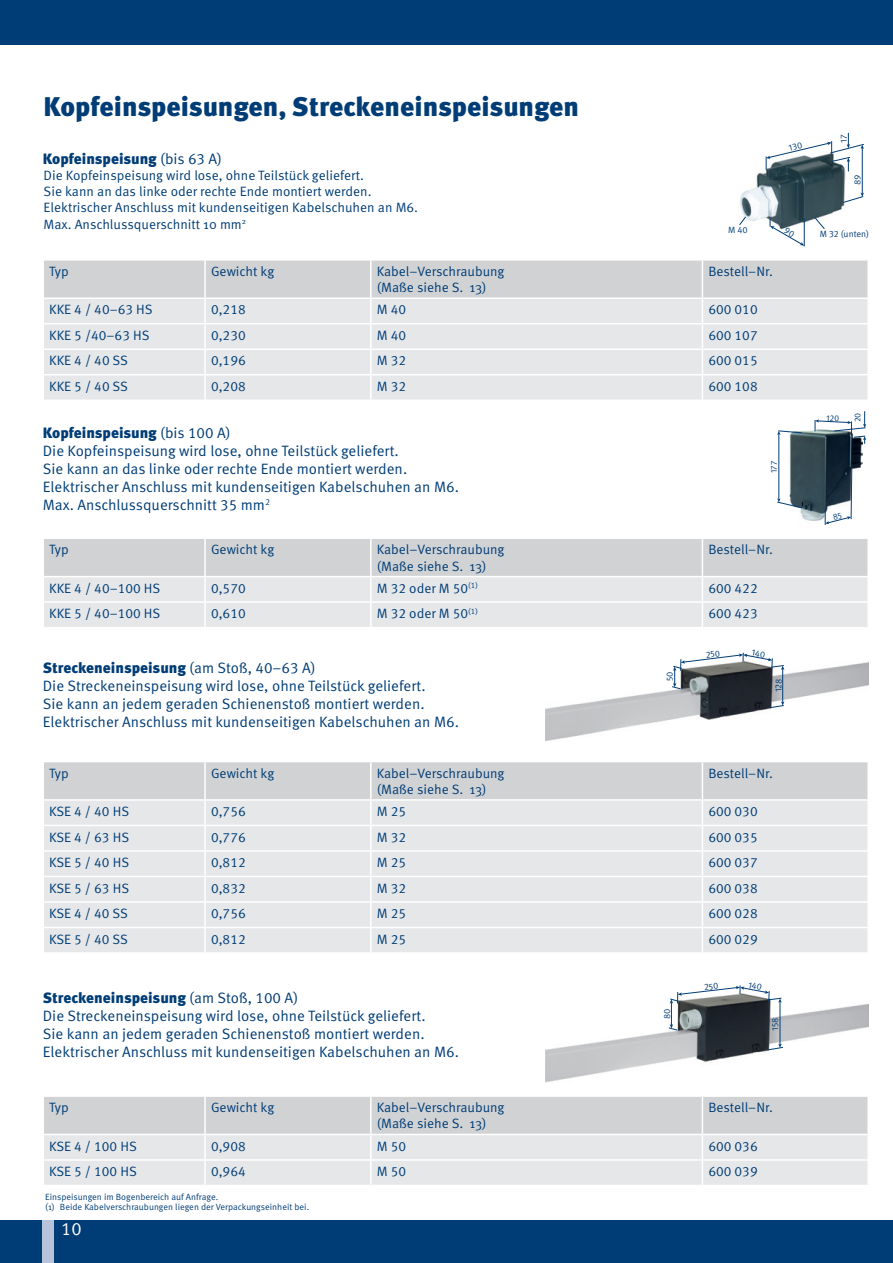
<style>
.page{position:relative;width:893px;height:1263px;background:#fff}
.page>*{position:absolute;margin:0;border:0;box-sizing:border-box;transform-origin:0 0}
.t1{font:900 27px "Meta Pro";letter-spacing:-.005em;color:#003d76}
.t2{font:18px "Meta Pro";color:#fff}
.t3{font:15px/18px "Meta Pro";color:#003d76}
.t4{font:900 15px "Meta Pro";letter-spacing:-.005em;color:#003d76}
.t5{font:13.5px/16.2px "Meta Pro";color:#003d76}
.t6{font:9px/10.8px "Meta Pro";color:#003d76}
.t7{font:8.55px "Meta Pro";color:#003d76}
.s1{font-weight:400}
.s2{font-weight:900}
</style>
<div class="page">
<div style="left:0;top:1220px;width:893px;height:43px;background:#003d76"></div>
<div style="left:43px;top:1220px;width:11px;height:43px;background:#b8c2da"></div>
<div style="left:0;top:0;width:893px;height:45px;background:#003d76"></div>
<svg style="left:44px;top:260px;width:824px;height:139px;background:#e1e2e4"></svg>
<hr style="left:867px;top:375px;width:2px;height:24px;background:#fff">
<svg style="left:44px;top:762px;width:824px;height:190px;background:#e3e4e6"></svg>
<hr style="left:867px;top:928px;width:2px;height:24px;background:#fff">
<svg style="left:44px;top:539px;width:824px;height:88px;background:#dedfe1"></svg>
<hr style="left:867px;top:603px;width:2px;height:24px;background:#fff">
<svg style="left:44px;top:1096px;width:824px;height:89px;background:#dedfe1"></svg>
<hr style="left:867px;top:1161px;width:2px;height:24px;background:#fff">
<img style="left:740px;top:156px;width:105px;height:71px">
<svg style="left:739px;top:216px;width:7px;height:9px"></svg>
<svg style="left:814px;top:217px;width:11px;height:12px"></svg>
<img style="left:545px;top:662px;width:324px;height:79px">
<img style="left:545px;top:1003px;width:324px;height:80px">
<svg style="left:770px;top:218px;width:35px;height:28px"></svg>
<svg style="left:766px;top:133px;width:98px;height:70px"></svg>
<svg style="left:671px;top:652px;width:113px;height:56px"></svg>
<svg style="left:777px;top:411px;width:90px;height:114px"></svg>
<svg style="left:668px;top:985px;width:115px;height:65px"></svg>
<h1 class="t1" style="left:44px;top:90px;width:537px">Kopfeinspeisungen, Streckeneinspeisungen</h1>
<p class="t4" style="left:43px;top:149px;width:181px">Kopfeinspeisung <span class="s1">(bis 63 A)</span></p>
<p class="t5" style="left:44px;top:167px;width:376px">Die Kopfeinspeisung wird lose, ohne Teilstück geliefert.<br>Sie kann an das linke oder rechte Ende montiert werden.<br>Elektrischer Anschluss mit kundenseitigen Kabelschuhen an M6.<br>Max. Anschlussquerschnitt 10 mm<sup>2</sup></p>
<p class="t6" style="left:838px;top:143px;width:10px;rotate:-90deg">17</p>
<p class="t6" style="left:728px;top:225px;width:21px">M 40</p>
<p class="t6" style="left:820px;top:229px;width:51px">M 32 (unten)</p>
<p class="t5" style="left:49px;top:263px;width:21px">Typ</p>
<p class="t5" style="left:211px;top:263px;width:65px">Gewicht kg</p>
<p class="t5" style="left:377px;top:263px;width:129px">Kabel–Verschraubung (Maße siehe S. 13)</p>
<p class="t5" style="left:708px;top:263px;width:66px">Bestell–Nr.</p>
<p class="t5" style="left:49px;top:302px;width:105px">KKE 4 / 40–63 HS</p>
<p class="t5" style="left:211px;top:302px;width:36px">0,218</p>
<p class="t5" style="left:377px;top:302px;width:31px">M 40</p>
<p class="t5" style="left:708px;top:302px;width:51px">600 010</p>
<p class="t5" style="left:49px;top:327px;width:102px">KKE 5 /40–63 HS</p>
<p class="t5" style="left:211px;top:327px;width:36px">0,230</p>
<p class="t5" style="left:377px;top:327px;width:31px">M 40</p>
<p class="t5" style="left:708px;top:327px;width:51px">600 107</p>
<p class="t5" style="left:49px;top:353px;width:80px">KKE 4 / 40 SS</p>
<p class="t5" style="left:211px;top:353px;width:36px">0,196</p>
<p class="t5" style="left:377px;top:353px;width:31px">M 32</p>
<p class="t5" style="left:708px;top:353px;width:51px">600 015</p>
<p class="t5" style="left:49px;top:378px;width:80px">KKE 5 / 40 SS</p>
<p class="t5" style="left:211px;top:378px;width:36px">0,208</p>
<p class="t5" style="left:377px;top:378px;width:31px">M 32</p>
<p class="t5" style="left:708px;top:378px;width:51px">600 108</p>
<p class="t3" style="left:43px;top:424px;width:418px"><span class="s2">Kopfeinspeisung</span> (bis 100 A)<br>Die Kopfeinspeisung wird lose, ohne Teilstück geliefert.<br>Sie kann an das linke oder rechte Ende montiert werden.<br>Elektrischer Anschluss mit kundenseitigen Kabelschuhen an M6.<br>Max. Anschlussquerschnitt 35 mm<sup>2</sup></p>
<p class="t7" style="left:769px;top:473px;width:14px;rotate:-90deg">177</p>
<p class="t5" style="left:49px;top:542px;width:21px">Typ</p>
<p class="t5" style="left:211px;top:542px;width:65px">Gewicht kg</p>
<p class="t5" style="left:377px;top:542px;width:129px">Kabel–Verschraubung (Maße siehe S. 13)</p>
<p class="t5" style="left:708px;top:542px;width:66px">Bestell–Nr.</p>
<p class="t5" style="left:49px;top:580px;width:113px">KKE 4 / 40–100 HS</p>
<p class="t5" style="left:211px;top:580px;width:36px">0,570</p>
<p class="t5" style="left:377px;top:580px;width:103px">M 32 oder M 50<sup>(1)</sup></p>
<p class="t5" style="left:708px;top:580px;width:51px">600 422</p>
<p class="t5" style="left:49px;top:606px;width:113px">KKE 5 / 40–100 HS</p>
<p class="t5" style="left:211px;top:606px;width:36px">0,610</p>
<p class="t5" style="left:377px;top:606px;width:103px">M 32 oder M 50<sup>(1)</sup></p>
<p class="t5" style="left:708px;top:606px;width:51px">600 423</p>
<p class="t3" style="left:43px;top:659px;width:418px"><span class="s2">Streckeneinspeisung</span> (am Stoß, 40–63 A)<br>Die Streckeneinspeisung wird lose, ohne Teilstück geliefert.<br>Sie kann an jedem geraden Schienenstoß montiert werden.<br>Elektrischer Anschluss mit kundenseitigen Kabelschuhen an M6.</p>
<p class="t6" style="left:664px;top:681px;width:11px;rotate:-90deg">50</p>
<p class="t5" style="left:49px;top:765px;width:21px">Typ</p>
<p class="t5" style="left:211px;top:765px;width:65px">Gewicht kg</p>
<p class="t5" style="left:377px;top:765px;width:129px">Kabel–Verschraubung (Maße siehe S. 13)</p>
<p class="t5" style="left:708px;top:765px;width:66px">Bestell–Nr.</p>
<p class="t5" style="left:49px;top:803px;width:81px">KSE 4 / 40 HS</p>
<p class="t5" style="left:211px;top:803px;width:36px">0,756</p>
<p class="t5" style="left:377px;top:803px;width:31px">M 25</p>
<p class="t5" style="left:708px;top:803px;width:51px">600 030</p>
<p class="t5" style="left:49px;top:829px;width:81px">KSE 4 / 63 HS</p>
<p class="t5" style="left:211px;top:829px;width:36px">0,776</p>
<p class="t5" style="left:377px;top:829px;width:31px">M 32</p>
<p class="t5" style="left:708px;top:829px;width:51px">600 035</p>
<p class="t5" style="left:49px;top:854px;width:81px">KSE 5 / 40 HS</p>
<p class="t5" style="left:211px;top:854px;width:36px">0,812</p>
<p class="t5" style="left:377px;top:854px;width:31px">M 25</p>
<p class="t5" style="left:708px;top:854px;width:51px">600 037</p>
<p class="t5" style="left:49px;top:880px;width:81px">KSE 5 / 63 HS</p>
<p class="t5" style="left:211px;top:880px;width:36px">0,832</p>
<p class="t5" style="left:377px;top:880px;width:31px">M 32</p>
<p class="t5" style="left:708px;top:880px;width:51px">600 038</p>
<p class="t5" style="left:49px;top:905px;width:80px">KSE 4 / 40 SS</p>
<p class="t5" style="left:211px;top:905px;width:36px">0,756</p>
<p class="t5" style="left:377px;top:905px;width:31px">M 25</p>
<p class="t5" style="left:708px;top:905px;width:51px">600 028</p>
<p class="t5" style="left:49px;top:931px;width:80px">KSE 5 / 40 SS</p>
<p class="t5" style="left:211px;top:931px;width:36px">0,812</p>
<p class="t5" style="left:377px;top:931px;width:31px">M 25</p>
<p class="t5" style="left:708px;top:931px;width:51px">600 029</p>
<p class="t3" style="left:43px;top:989px;width:418px"><span class="s2">Streckeneinspeisung</span> (am Stoß, 100 A)<br>Die Streckeneinspeisung wird lose, ohne Teilstück geliefert.<br>Sie kann an jedem geraden Schienenstoß montiert werden.<br>Elektrischer Anschluss mit kundenseitigen Kabelschuhen an M6.</p>
<p class="t6" style="left:662px;top:1019px;width:12px;rotate:-90deg">80</p>
<p class="t6" style="left:770px;top:1031px;width:15px;rotate:-90deg">158</p>
<p class="t5" style="left:49px;top:1100px;width:21px">Typ</p>
<p class="t5" style="left:211px;top:1100px;width:65px">Gewicht kg</p>
<p class="t5" style="left:377px;top:1100px;width:129px">Kabel–Verschraubung (Maße siehe S. 13)</p>
<p class="t5" style="left:708px;top:1100px;width:66px">Bestell–Nr.</p>
<p class="t5" style="left:49px;top:1138px;width:89px">KSE 4 / 100 HS</p>
<p class="t5" style="left:211px;top:1138px;width:36px">0,908</p>
<p class="t5" style="left:377px;top:1138px;width:31px">M 50</p>
<p class="t5" style="left:708px;top:1138px;width:51px">600 036</p>
<p class="t5" style="left:49px;top:1163px;width:89px">KSE 5 / 100 HS</p>
<p class="t5" style="left:211px;top:1163px;width:36px">0,964</p>
<p class="t5" style="left:377px;top:1163px;width:31px">M 50</p>
<p class="t5" style="left:708px;top:1163px;width:51px">600 039</p>
<p class="t6" style="left:45px;top:1191px;width:266px">Einspeisungen im Bogenbereich auf Anfrage.<br>(1) Beide Kabelverschraubungen liegen der Verpackungseinheit bei.</p>
<h2 class="t2" style="left:61px;top:1218px;width:22px">10</h2>
<p class="t7" style="left:852px;top:422px;width:11px;rotate:-90deg">20</p>
</div>
